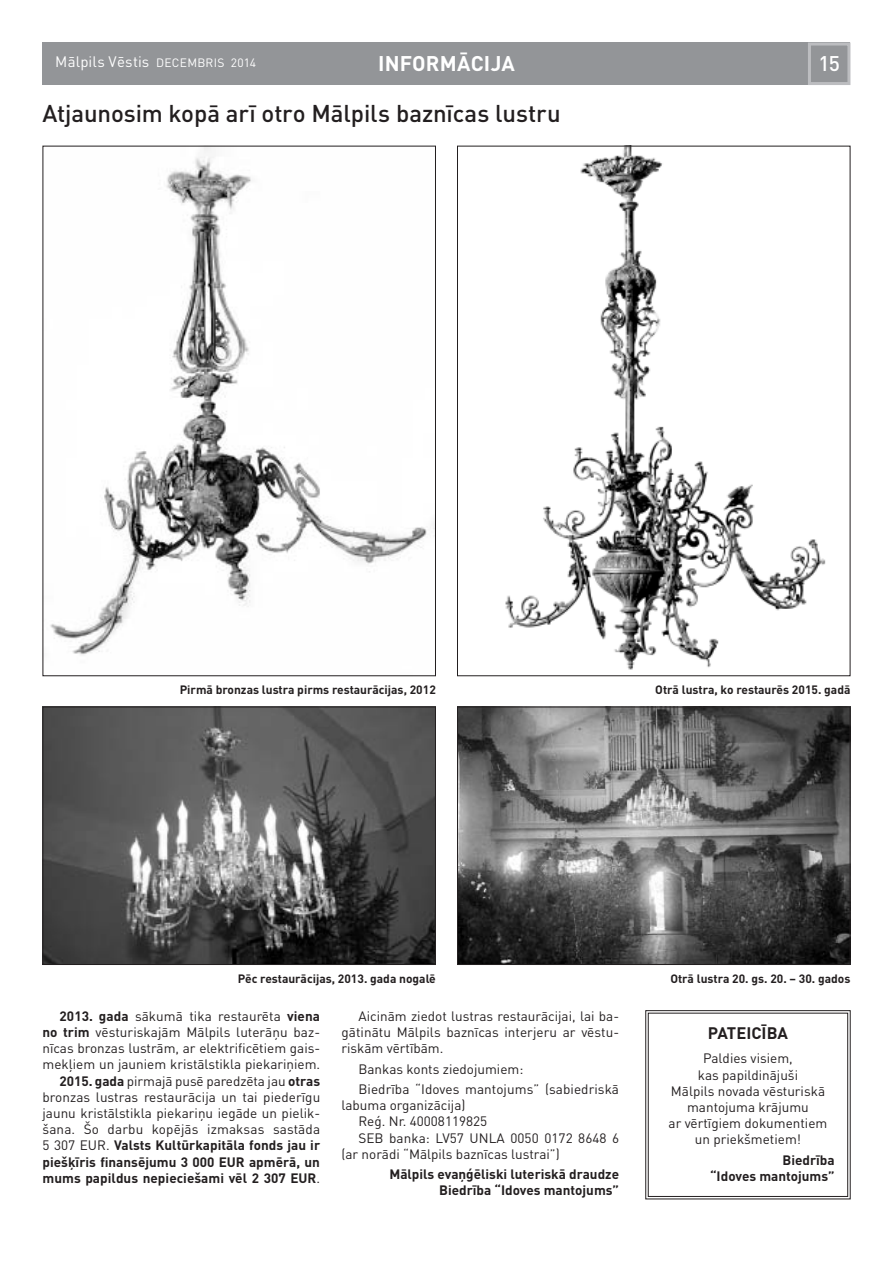
<style>
.page{position:relative;width:893px;height:1263px;background:#fff}
.page>*{position:absolute;margin:0;border:0;box-sizing:border-box;transform-origin:0 0}
.t1{font:500 24px "DIN Pro";letter-spacing:-.005em;color:#231f20}
.t2{font:700 21px "DIN Pro";letter-spacing:.005em;color:#fff}
.t3{font:500 21px "DIN Pro";color:#fff}
.t4{font:700 16.5px "DIN Pro";color:#231f20}
.t5{font:15px "DIN Pro";letter-spacing:.01em;color:#fff}
.t6{font:13.5px/16.2px "DIN Pro";color:#231f20;text-align:right}
.t7{font:700 13.5px/16.2px "DIN Pro";color:#231f20;text-align:right}
.t8{font:700 12px "DIN Pro";color:#231f20}
.t9{font:12px "DIN Pro";color:#fff}
.s1{font-size:12px}
.s2{font-weight:700}
</style>
<div class="page">
<div style="left:43px;top:43px;width:807px;height:42px;background:#939598"></div>
<div style="left:808px;top:43px;width:42px;height:42px;border:3px solid #bcbdc0"></div>
<img style="left:45px;top:709px;width:389px;height:254px">
<div style="left:43px;top:707px;width:393px;height:258px;border:1px solid #231f20"></div>
<img style="left:459px;top:709px;width:389px;height:254px">
<div style="left:457px;top:707px;width:393px;height:258px;border:1px solid #231f20"></div>
<img style="left:50px;top:148px;width:384px;height:507px">
<img style="left:505px;top:148px;width:321px;height:522px">
<svg style="left:645px;top:1010px;width:206px;height:189px"></svg>
<div style="left:648px;top:1013px;width:200px;height:184px;border:1px solid #231f20"></div>
<p class="t5" style="left:55px;top:51px;width:133px">Mālpils Vēstis <span class="s1">decembris</span></p>
<p class="t9" style="left:231px;top:54px;width:27px">2014</p>
<h2 class="t2" style="left:378px;top:49px;width:138px">INFORMĀCIJA</h2>
<h2 class="t3" style="left:818px;top:49px;width:23px">15</h2>
<h1 class="t1" style="left:43px;top:97px;width:520px">Atjaunosim kopā arī otro Mālpils baznīcas lustru</h1>
<p class="t8" style="left:180px;top:681px;width:258px">Pirmā bronzas lustra pirms restaurācijas, 2012</p>
<p class="t8" style="left:655px;top:681px;width:197px">Otrā lustra, ko restaurēs 2015. gadā</p>
<p class="t8" style="left:238px;top:970px;width:200px">Pēc restaurācijas, 2013. gada nogalē</p>
<p class="t6" style="left:43px;top:1007px;width:279px"><span class="s2">2013. gada</span> sākumā tika restaurēta <span class="s2">viena no trim</span> vēsturiskajām Mālpils luterāņu baz&shy;nīcas bronzas lustrām, ar elektrificētiem gais&shy;mekļiem un jauniem kristālstikla piekariņiem.<br><span class="s2">2015. gada</span> pirmajā pusē paredzēta jau <span class="s2">otras </span>bronzas lustras restaurācija un tai piederīgu jaunu kristālstikla piekariņu iegāde un pielik&shy;šana. Šo darbu kopējās izmaksas sastāda 5 307 EUR. <span class="s2">Valsts Kultūrkapitāla fonds jau ir piešķīris finansējumu 3 000 EUR apmērā, un mums papildus nepieciešami vēl 2 307 EUR</span>.</p>
<p class="t6" style="left:341px;top:1007px;width:279px;text-align:justify;text-indent:17px">Aicinām ziedot lustras restaurācijai, lai ba&shy;gātinātu Mālpils baznīcas interjeru ar vēstu&shy;riskām vērtībām.</p>
<p class="t6" style="left:358px;top:1058px;width:262px;line-height:20.4px;text-align:left">Bankas konts ziedojumiem:<br>Biedrība “Idoves mantojums” (sabiedriskā</p>
<p class="t6" style="left:341px;top:1097px;width:126px">labuma organizācija)</p>
<p class="t6" style="left:358px;top:1113px;width:130px">Reģ. Nr. 40008119825</p>
<p class="t6" style="left:358px;top:1129px;width:262px">SEB banka: LV57 UNLA 0050 0172 8648 6</p>
<p class="t6" style="left:341px;top:1145px;width:220px">(ar norādi “Mālpils baznīcas lustrai”)</p>
<p class="t7" style="left:389px;top:1166px;width:231px">Mālpils evaņģēliski luteriskā draudze<br>Biedrība “Idoves mantojums”</p>
<p class="t8" style="left:670px;top:970px;width:182px">Otrā lustra 20. gs. 20. – 30. gados</p>
<p class="t4" style="left:708px;top:1021px;width:82px">PATEICĪBA</p>
<p class="t6" style="left:669px;top:1050px;width:160px;text-align:center">Paldies visiem,<br>kas papildinājuši<br>Mālpils novada vēsturiskā mantojuma krājumu<br>ar vērtīgiem dokumentiem un priekšmetiem!</p>
<p class="t7" style="left:710px;top:1151px;width:126px">Biedrība<br>“Idoves mantojums”</p>
</div>
